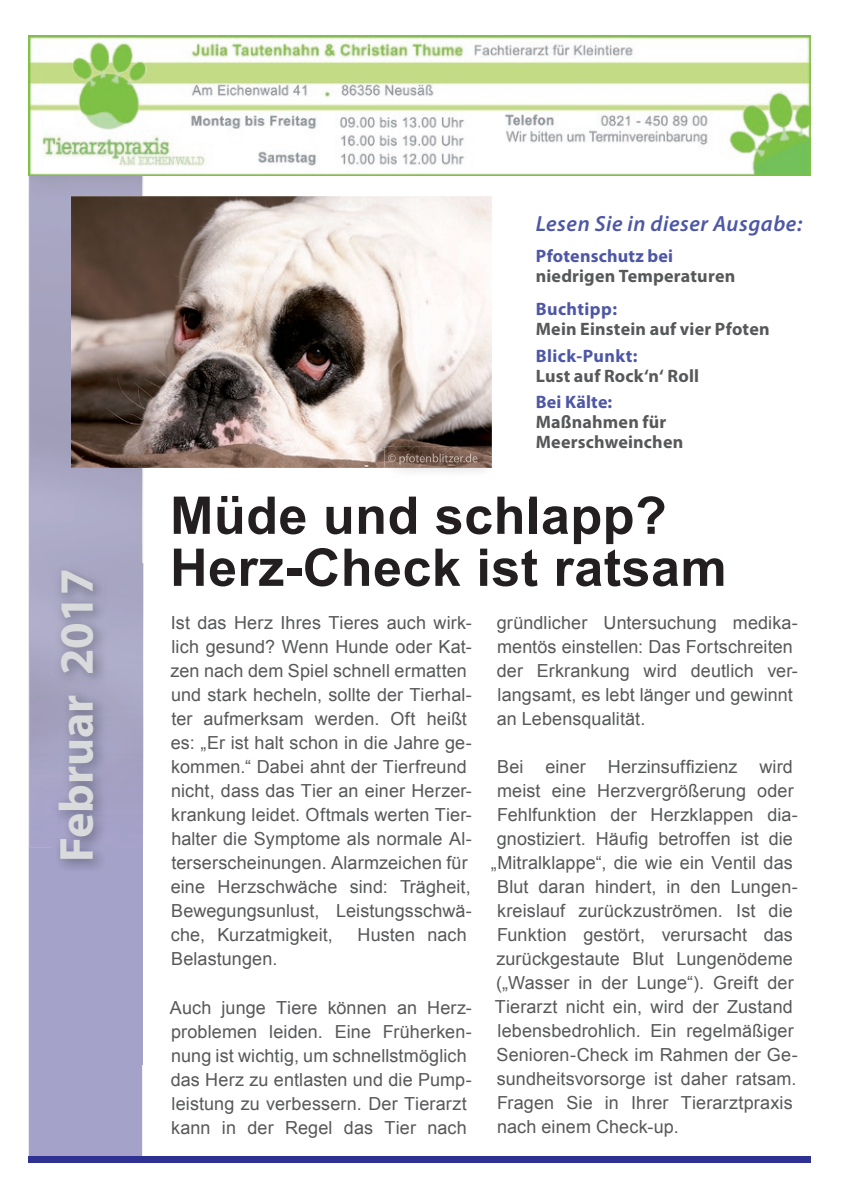
<style>
.page{position:relative;width:842px;height:1191px;background:#fff}
.page>*{position:absolute;margin:0;border:0;box-sizing:border-box;transform-origin:0 0}
.t1{font:700 52px/52px "Arial";letter-spacing:.01em;color:#231f20}
.t2{font:700 48px "Myriad Pro";color:#d9dadc}
.t3{font:italic 600 22px "Myriad Pro";letter-spacing:.025em;color:#4d57a5}
.t4{font:18px/24px "Arial";letter-spacing:.005em;color:#57585a}
.t5{font:700 18px/20px "Myriad Pro";letter-spacing:.01em;color:#57585a}
.t6{font:700 18px "Myriad Pro";letter-spacing:.015em;color:#4d57a5}
</style>
<div class="page">
<div style="left:29px;top:176px;width:113px;height:981px;background:#a5a2ca"></div>
<div style="left:28px;top:1157px;width:783px;height:6px;background:#2e3092"></div>
<img style="left:30px;top:176px;width:112px;height:672px">
<img style="left:28px;top:36px;width:783px;height:140px">
<img style="left:51px;top:564px;width:93px;height:500px">
<img style="left:71px;top:196px;width:421px;height:272px">
<img style="left:408px;top:496px;width:129px;height:3px">
<img style="left:384px;top:447px;width:108px;height:21px">
<img style="left:388px;top:453px;width:90px;height:11px">
<h2 class="t2" style="left:45px;top:862px;width:295px;rotate:-90deg">Februar 2017</h2>
<p class="t3" style="left:536px;top:209px;width:268px">Lesen Sie in dieser Ausgabe:</p>
<p class="t6" style="left:536px;top:244px;width:139px">Pfotenschutz bei</p>
<p class="t5" style="left:536px;top:265px;width:201px">niedrigen Temperaturen</p>
<p class="t6" style="left:536px;top:297px;width:83px">Buchtipp:</p>
<p class="t5" style="left:536px;top:318px;width:235px">Mein Einstein auf vier Pfoten</p>
<p class="t6" style="left:536px;top:344px;width:103px">Blick-Punkt:</p>
<p class="t5" style="left:536px;top:365px;width:165px">Lust auf Rock‘n‘ Roll</p>
<p class="t6" style="left:536px;top:390px;width:78px">Bei Kälte:</p>
<p class="t5" style="left:536px;top:411px;width:149px">Maßnahmen für<br>Meerschweinchen</p>
<h1 class="t1" style="left:170px;top:491px;width:558px">Müde und schlapp?<br>Herz-Check ist ratsam</h1>
<p class="t4" style="left:170px;top:611px;width:303px">Ist das Herz Ihres Tieres auch wirk&shy;lich gesund? Wenn Hunde oder Kat&shy;zen nach dem Spiel schnell ermatten und stark hecheln, sollte der Tierhal&shy;ter aufmerksam werden. Oft heißt es: „Er ist halt schon in die Jahre ge&shy;kommen.“ Dabei ahnt der Tierfreund nicht, dass das Tier an einer Herzer&shy;krankung leidet. Oftmals werten Tier&shy;halter die Symptome als normale Al&shy;terserscheinungen. Alarmzeichen für eine Herzschwäche sind: Trägheit, Bewegungsunlust, Leistungsschwä&shy;che, Kurzatmigkeit,</p>
<p class="t4" style="left:497px;top:611px;width:303px">gründlicher Untersuchung medika&shy;mentös einstellen: Das Fortschreiten der Erkrankung wird deutlich ver&shy;langsamt, es lebt länger und gewinnt an Lebensqualität.</p>
<p class="t4" style="left:497px;top:755px;width:297px">Bei einer Herzinsuffizienz wird</p>
<p class="t4" style="left:497px;top:779px;width:298px">meist eine Herzvergrößerung oder</p>
<p class="t4" style="left:497px;top:803px;width:302px">Fehlfunktion der Herzklappen dia-</p>
<p class="t4" style="left:497px;top:827px;width:298px">gnostiziert. Häufig betroffen ist die</p>
<p class="t4" style="left:491px;top:851px;width:304px">„Mitralklappe“, die wie ein Ventil das</p>
<p class="t4" style="left:497px;top:875px;width:302px">Blut daran hindert, in den Lungen-</p>
<p class="t4" style="left:497px;top:899px;width:297px">kreislauf zurückzuströmen. Ist die</p>
<p class="t4" style="left:497px;top:923px;width:297px">Funktion gestört, verursacht das</p>
<p class="t4" style="left:496px;top:947px;width:298px">zurückgestaute Blut Lungenödeme</p>
<p class="t4" style="left:496px;top:971px;width:299px">(„Wasser in der Lunge“). Greift der</p>
<p class="t4" style="left:495px;top:995px;width:299px">Tierarzt nicht ein, wird der Zustand</p>
<p class="t4" style="left:498px;top:1019px;width:298px">lebensbedrohlich. Ein regelmäßiger</p>
<p class="t4" style="left:497px;top:1043px;width:303px">Senioren-Check im Rahmen der Ge-</p>
<p class="t4" style="left:497px;top:1067px;width:301px">sundheitsvorsorge ist daher ratsam.</p>
<p class="t4" style="left:497px;top:1091px;width:297px">Fragen Sie in Ihrer Tierarztpraxis</p>
<p class="t4" style="left:497px;top:1115px;width:183px">nach einem Check-up.</p>
<p class="t4" style="left:358px;top:923px;width:111px">Husten nach</p>
<p class="t4" style="left:171px;top:947px;width:108px">Belastungen.</p>
<p class="t4" style="left:170px;top:995px;width:303px">Auch junge Tiere können an Herz&shy;problemen leiden. Eine Früherken&shy;nung ist wichtig, um schnellstmöglich das Herz zu entlasten und die Pump&shy;leistung zu verbessern. Der Tierarzt kann in der Regel das Tier nach</p>
</div>
